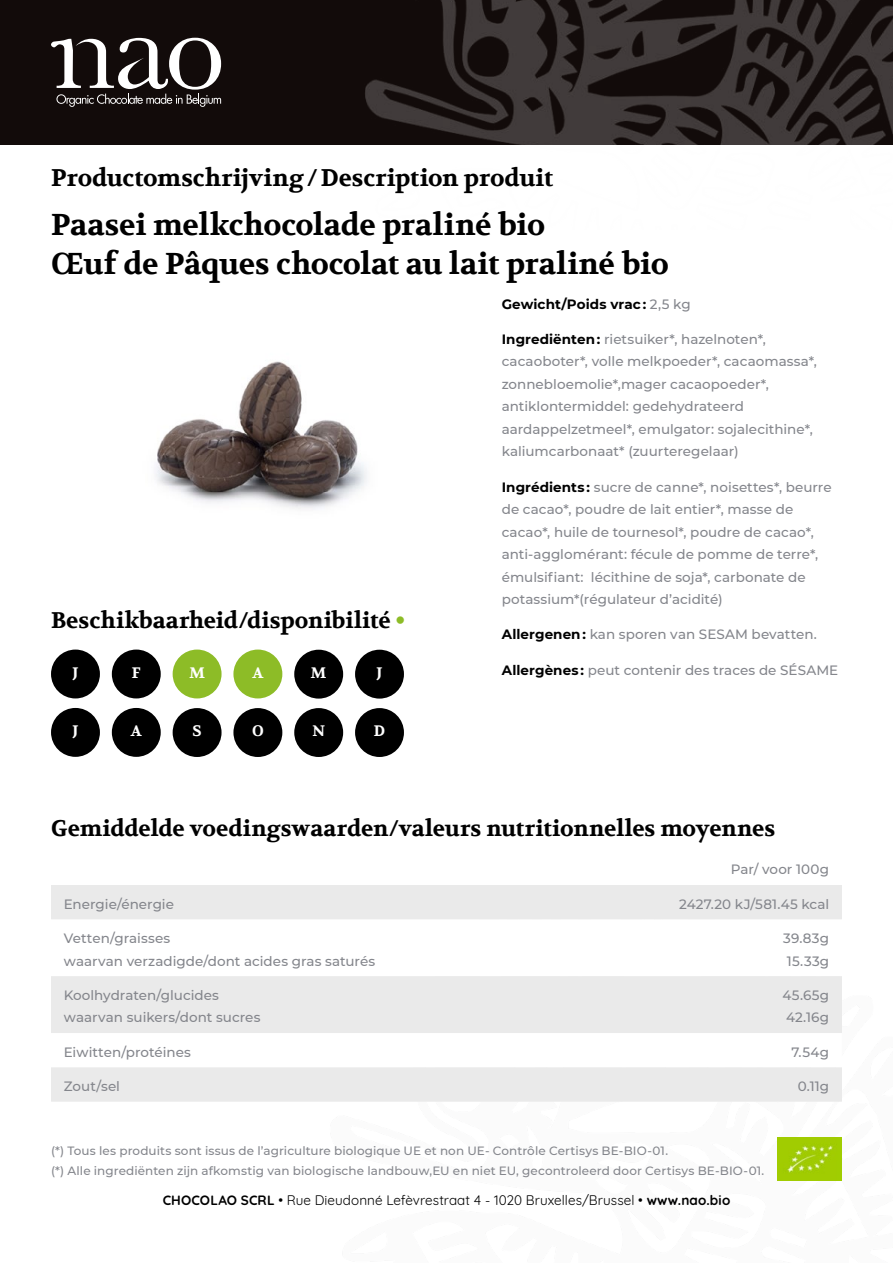
<style>
.page{position:relative;width:893px;height:1263px;background:#fff}
.page>*{position:absolute;margin:0;border:0;box-sizing:border-box;transform-origin:0 0}
.t1{font:700 30px/39.6px "Volkhov";letter-spacing:-.01em;color:#000}
.t2{font:700 24px "Volkhov";color:#000}
.t3{font:700 22.5px "Volkhov";color:#000}
.t4{font:700 15.15px "Volkhov";color:#fff}
.t5{font:500 13.5px/22.5px "Montserrat";color:#84868c}
.t6{font:13.5px "Quicksand";letter-spacing:.005em;color:#000}
.t7{font:700 13.5px "Montserrat";letter-spacing:.005em;color:#000}
.t8{font:500 13.5px/22.5px "Montserrat";letter-spacing:.02em;color:#84868c}
.t9{font:500 12px/19.5px "Montserrat";letter-spacing:.005em;color:#84868c}
.s1{color:#8dbc27}
.s2{font-weight:500;color:#84868c}
.s3{font-weight:700;color:#000}
.s4{font-weight:700}
</style>
<div class="page">
<div style="left:0;top:0;width:893px;height:145px;background:#120b0a"></div>
<img style="left:365px;top:0;width:528px;height:145px">
<img style="left:777px;top:1137px;width:65px;height:43px">
<svg style="left:51px;top:38px;width:170px;height:69px"></svg>
<img style="left:156px;top:361px;width:211px;height:148px">
<div style="left:51px;top:649px;width:49px;height:49px;background:#000;border-radius:50%"></div>
<div style="left:294px;top:650px;width:49px;height:49px;background:#000;border-radius:50%"></div>
<div style="left:173px;top:708px;width:49px;height:49px;background:#000;border-radius:50%"></div>
<div style="left:112px;top:649px;width:49px;height:49px;background:#000;border-radius:50%"></div>
<div style="left:355px;top:650px;width:49px;height:49px;background:#000;border-radius:50%"></div>
<div style="left:233px;top:708px;width:49px;height:49px;background:#000;border-radius:50%"></div>
<div style="left:173px;top:649px;width:49px;height:49px;background:#8dbc27;border-radius:50%"></div>
<div style="left:51px;top:708px;width:49px;height:49px;background:#000;border-radius:50%"></div>
<div style="left:294px;top:708px;width:49px;height:49px;background:#000;border-radius:50%"></div>
<div style="left:233px;top:649px;width:49px;height:49px;background:#8dbc27;border-radius:50%"></div>
<div style="left:112px;top:708px;width:49px;height:49px;background:#000;border-radius:50%"></div>
<div style="left:355px;top:708px;width:49px;height:49px;background:#000;border-radius:50%"></div>
<svg style="left:51px;top:885px;width:791px;height:217px;fill:#eaeaea"></svg>
<h2 class="t2" style="left:51px;top:163px;width:504px">Productomschrijving/Description produit</h2>
<h1 class="t1" style="left:51px;top:206px;width:619px">Paasei melkchocolade praliné bio<br>Œuf de Pâques chocolat au lait praliné bio</h1>
<h3 class="t3" style="left:51px;top:607px;width:356px">Beschikbaarheid/disponibilité <span class="s1">•</span></h3>
<p class="t4" style="left:252px;top:664px;width:13px">A</p>
<p class="t4" style="left:73px;top:664px;width:7px">J</p>
<p class="t4" style="left:311px;top:664px;width:17px">M</p>
<p class="t4" style="left:132px;top:664px;width:10px">F</p>
<p class="t4" style="left:377px;top:664px;width:7px">J</p>
<p class="t4" style="left:189px;top:664px;width:17px">M</p>
<p class="t4" style="left:193px;top:722px;width:11px">S</p>
<p class="t4" style="left:252px;top:722px;width:13px">O</p>
<p class="t4" style="left:131px;top:722px;width:13px">A</p>
<p class="t4" style="left:374px;top:722px;width:13px">D</p>
<p class="t4" style="left:73px;top:722px;width:7px">J</p>
<p class="t4" style="left:312px;top:722px;width:14px">N</p>
<p class="t7" style="left:502px;top:294px;width:190px">Gewicht/Poids vrac : <span class="s2">2,5 kg</span></p>
<p class="t5" style="left:502px;top:327px;width:317px"><span class="s3">Ingrediënten :</span> rietsuiker*, hazelnoten*, cacaoboter*, volle melkpoeder*, cacaomassa*, zonnebloemolie*,mager cacaopoeder*, antiklontermiddel: gedehydrateerd aardappelzetmeel*, emulgator: sojalecithine*, kaliumcarbonaat* (zuurteregelaar)</p>
<p class="t5" style="left:502px;top:475px;width:331px"><span class="s3">Ingrédients :</span> sucre de canne*, noisettes*, beurre de cacao*, poudre de lait entier*, masse de cacao*, huile de tournesol*, poudre de cacao*, anti-agglomérant: fécule de pomme de terre*, émulsifiant: lécithine de soja*, carbonate de potassium*(régulateur d’acidité)</p>
<p class="t5" style="left:502px;top:623px;width:317px"><span class="s3">Allergenen :</span> kan sporen van SESAM bevatten.</p>
<p class="t5" style="left:502px;top:658px;width:338px"><span class="s3">Allergènes :</span> peut contenir des traces de SÉSAME</p>
<h3 class="t3" style="left:51px;top:815px;width:726px">Gemiddelde voedingswaarden/valeurs nutritionnelles moyennes</h3>
<p class="t5" style="left:731px;top:858px;width:100px">Par/ voor 100g</p>
<p class="t5" style="left:64px;top:892px;width:112px">Energie/énergie</p>
<p class="t5" style="left:679px;top:892px;width:152px">2427.20 kJ/581.45 kcal</p>
<p class="t5" style="left:64px;top:926px;width:313px">Vetten/graisses<br>waarvan verzadigde/dont acides gras saturés</p>
<p class="t5" style="left:783px;top:926px;width:47px">39.83g<br>15.33g</p>
<p class="t5" style="left:64px;top:983px;width:198px">Koolhydraten/glucides waarvan suikers/dont sucres</p>
<p class="t8" style="left:783px;top:983px;width:48px">45.65g<br>42.16g</p>
<p class="t5" style="left:64px;top:1040px;width:129px">Eiwitten/protéines</p>
<p class="t5" style="left:791px;top:1040px;width:39px">7.54g</p>
<p class="t5" style="left:64px;top:1074px;width:58px">Zout/sel</p>
<p class="t5" style="left:798px;top:1074px;width:33px">0.11g</p>
<p class="t9" style="left:51px;top:1141px;width:715px">(*) Tous les produits sont issus de l’agriculture biologique UE et non UE- Contrôle Certisys BE-BIO-01.<br>(*) Alle ingrediënten zijn afkomstig van biologische landbouw,EU en niet EU, gecontroleerd door Certisys BE-BIO-01.</p>
<p class="t6" style="left:163px;top:1189px;width:569px"><span class="s4">CHOCOLAO SCRL</span> • Rue Dieudonné Lefèvrestraat 4 - 1020 Bruxelles/Brussel • <span class="s4">www.nao.bio</span></p>
</div>
